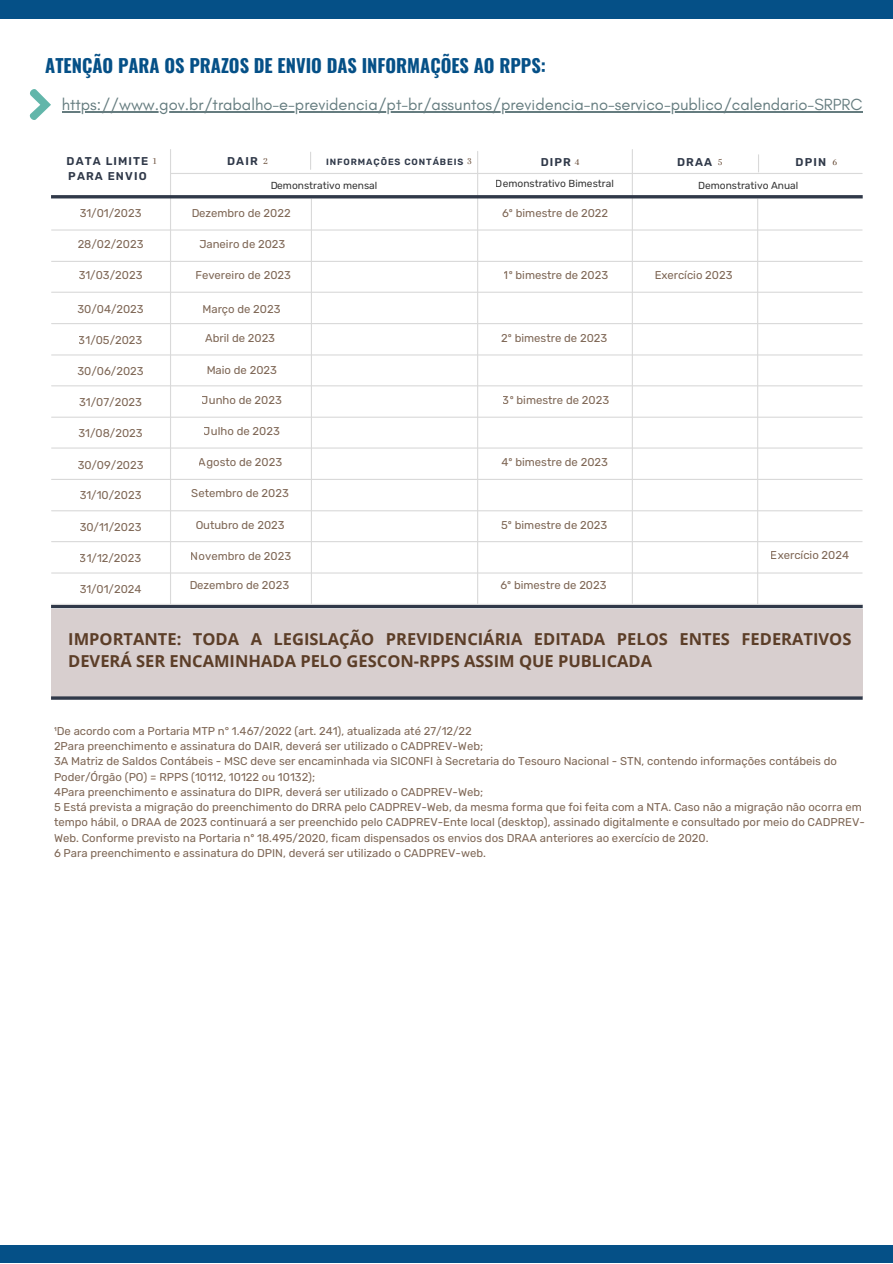
<style>
.page{position:relative;width:893px;height:1264px;background:#fff}
.page>*{position:absolute;margin:0;border:0;box-sizing:border-box;transform-origin:0 0}
.t1{font:700 18.3px "Oswald";color:#055087}
.t2{font:700 16.5px/22.5px "Open Sans";color:#5c3e28}
.t3{font:16.5px "Glacial Indifference";color:#657c7f}
.t4{font:11.25px/15.3px "Rubik";color:#5c3e28}
.t5{font:600 11.25px/15.3px "Rubik";letter-spacing:.1em;color:#303949}
.t6{font:10.2px "Rubik";color:#000}
.t7{font:10.2px "Arapey";color:#5c3e28}
.t8{font:600 9px "Rubik";letter-spacing:.1em;color:#303949}
.s1{font-family:"Arapey";font-weight:400;font-size:10.2px;color:#5c3e28}
</style>
<div class="page">
<div style="left:0;top:0;width:892px;height:19px;background:#055087"></div>
<div style="left:0;top:1244px;width:892px;height:18px;background:#055087"></div>
<svg style="left:29px;top:89px;width:22px;height:31px"></svg>
<hr style="left:757px;top:199px;width:1px;height:405px;background:#d9d9d9">
<hr style="left:52px;top:229px;width:810px;height:1px;background:#d9d9d9">
<hr style="left:52px;top:261px;width:810px;height:1px;background:#d9d9d9">
<hr style="left:170px;top:149px;width:1px;height:455px;background:#d9d9d9">
<hr style="left:311px;top:199px;width:1px;height:404px;background:#d9d9d9">
<hr style="left:477px;top:151px;width:1px;height:452px;background:#d9d9d9">
<hr style="left:631px;top:149px;width:2px;height:454px;background:#d9d9d9">
<hr style="left:51px;top:605px;width:811px;height:3px;background:#303949">
<hr style="left:51px;top:195px;width:811px;height:3px;background:#303949">
<hr style="left:171px;top:173px;width:691px;height:1px;background:#d9d9d9">
<svg style="left:310px;top:152px;width:1px;height:17px"></svg>
<svg style="left:758px;top:155px;width:1px;height:17px"></svg>
<hr style="left:52px;top:292px;width:810px;height:1px;background:#d9d9d9">
<hr style="left:52px;top:323px;width:810px;height:1px;background:#d9d9d9">
<hr style="left:52px;top:354px;width:810px;height:1px;background:#d9d9d9">
<hr style="left:52px;top:385px;width:810px;height:1px;background:#d9d9d9">
<hr style="left:52px;top:416px;width:810px;height:2px;background:#d9d9d9">
<hr style="left:52px;top:447px;width:810px;height:1px;background:#d9d9d9">
<hr style="left:52px;top:479px;width:810px;height:1px;background:#d9d9d9">
<hr style="left:52px;top:510px;width:810px;height:1px;background:#d9d9d9">
<hr style="left:52px;top:541px;width:810px;height:1px;background:#d9d9d9">
<hr style="left:52px;top:572px;width:810px;height:1px;background:#d9d9d9">
<hr style="left:52px;top:604px;width:810px;height:1px;background:#d9d9d9">
<div style="left:51px;top:609px;width:811px;height:87px;background:#d8cfcf"></div>
<hr style="left:62px;top:111px;width:800px;height:1px;background:#657c7f">
<hr style="left:51px;top:696px;width:811px;height:3px;background:#303949">
<p class="t1" style="left:45px;top:51px;width:502px">ATENÇÃO PARA OS PRAZOS DE ENVIO DAS INFORMAÇÕES AO RPPS:</p>
<p class="t3" style="left:62px;top:94px;width:802px">https://www.gov.br/trabalho-e-previdencia/pt-br/assuntos/previdencia-no-servico-publico/calendario-SRPRC</p>
<p class="t5" style="left:67px;top:153px;width:92px">DATA LIMITE <span class="s1">1<br></span>PARA ENVIO</p>
<p class="t8" style="left:326px;top:157px;width:139px">INFORMAÇÕES CONTÁBEIS</p>
<p class="t5" style="left:540px;top:154px;width:40px">DIPR <span class="s1">4</span></p>
<p class="t5" style="left:677px;top:154px;width:37px">DRAA</p>
<p class="t6" style="left:270px;top:179px;width:109px">Demonstrativo mensal</p>
<p class="t6" style="left:495px;top:178px;width:120px">Demonstrativo Bimestral</p>
<p class="t6" style="left:698px;top:179px;width:102px">Demonstrativo Anual</p>
<p class="t5" style="left:227px;top:153px;width:32px">DAIR</p>
<p class="t5" style="left:795px;top:154px;width:32px">DPIN</p>
<p class="t7" style="left:263px;top:155px;width:6px">2</p>
<p class="t7" style="left:467px;top:155px;width:6px">3</p>
<p class="t7" style="left:717px;top:156px;width:6px">5</p>
<p class="t7" style="left:832px;top:156px;width:6px">6</p>
<p class="t4" style="left:80px;top:206px;width:63px">31/01/2023</p>
<p class="t4" style="left:78px;top:236px;width:67px">28/02/2023</p>
<p class="t4" style="left:79px;top:268px;width:65px">31/03/2023</p>
<p class="t4" style="left:77px;top:301px;width:68px">30/04/2023</p>
<p class="t4" style="left:79px;top:332px;width:65px">31/05/2023</p>
<p class="t4" style="left:77px;top:363px;width:68px">30/06/2023</p>
<p class="t4" style="left:79px;top:395px;width:64px">31/07/2023</p>
<p class="t4" style="left:78px;top:425px;width:66px">31/08/2023</p>
<p class="t4" style="left:77px;top:457px;width:68px">30/09/2023</p>
<p class="t4" style="left:80px;top:488px;width:63px">31/10/2023</p>
<p class="t4" style="left:80px;top:519px;width:63px">30/11/2023</p>
<p class="t4" style="left:80px;top:550px;width:63px">31/12/2023</p>
<p class="t4" style="left:79px;top:581px;width:64px">31/01/2024</p>
<p class="t4" style="left:191px;top:206px;width:101px">Dezembro de 2022</p>
<p class="t4" style="left:199px;top:236px;width:87px">Janeiro de 2023</p>
<p class="t4" style="left:195px;top:268px;width:97px">Fevereiro de 2023</p>
<p class="t4" style="left:202px;top:301px;width:80px">Março de 2023</p>
<p class="t4" style="left:205px;top:330px;width:71px">Abril de 2023</p>
<p class="t4" style="left:207px;top:362px;width:72px">Maio de 2023</p>
<p class="t4" style="left:202px;top:392px;width:82px">Junho de 2023</p>
<p class="t4" style="left:204px;top:423px;width:77px">Julho de 2023</p>
<p class="t4" style="left:199px;top:454px;width:85px">Agosto de 2023</p>
<p class="t4" style="left:191px;top:486px;width:99px">Setembro de 2023</p>
<p class="t4" style="left:195px;top:517px;width:91px">Outubro de 2023</p>
<p class="t4" style="left:191px;top:548px;width:102px">Novembro de 2023</p>
<p class="t4" style="left:189px;top:577px;width:101px">Dezembro de 2023</p>
<p class="t4" style="left:502px;top:206px;width:108px">6º bimestre de 2022</p>
<p class="t4" style="left:504px;top:268px;width:106px">1º bimestre de 2023</p>
<p class="t4" style="left:501px;top:330px;width:108px">2º bimestre de 2023</p>
<p class="t4" style="left:503px;top:392px;width:108px">3º bimestre de 2023</p>
<p class="t4" style="left:501px;top:454px;width:108px">4º bimestre de 2023</p>
<p class="t4" style="left:501px;top:517px;width:108px">5º bimestre de 2023</p>
<p class="t4" style="left:500px;top:577px;width:108px">6º bimestre de 2023</p>
<p class="t4" style="left:654px;top:268px;width:80px">Exercício 2023</p>
<p class="t4" style="left:770px;top:547px;width:80px">Exercício 2024</p>
<p class="t2" style="left:68px;top:627px;width:784px">IMPORTANTE: TODA A LEGISLAÇÃO PREVIDENCIÁRIA EDITADA PELOS ENTES FEDERATIVOS<br>DEVERÁ SER ENCAMINHADA PELO GESCON-RPPS ASSIM QUE PUBLICADA</p>
<p class="t4" style="left:54px;top:723px;width:812px">¹De acordo com a Portaria MTP n° 1.467/2022 (art. 241), atualizada até 27/12/22<br>2Para preenchimento e assinatura do DAIR, deverá ser utilizado o CADPREV-Web;<br>3A Matriz de Saldos Contábeis - MSC deve ser encaminhada via SICONFI à Secretaria do Tesouro Nacional - STN, contendo informações contábeis do Poder/Órgão (PO) = RPPS (10112, 10122 ou 10132);<br>4Para preenchimento e assinatura do DIPR, deverá ser utilizado o CADPREV-Web;<br>5 Está prevista a migração do preenchimento do DRRA pelo CADPREV-Web, da mesma forma que foi feita com a NTA. Caso não a migração não ocorra em tempo hábil, o DRAA de 2023 continuará a ser preenchido pelo CADPREV-Ente local (desktop), assinado digitalmente e consultado por meio do CADPREV-Web. Conforme previsto na Portaria nº 18.495/2020, ficam dispensados os envios dos DRAA anteriores ao exercício de 2020.<br>6 Para preenchimento e assinatura do DPIN, deverá ser utilizado o CADPREV-web.</p>
</div>
